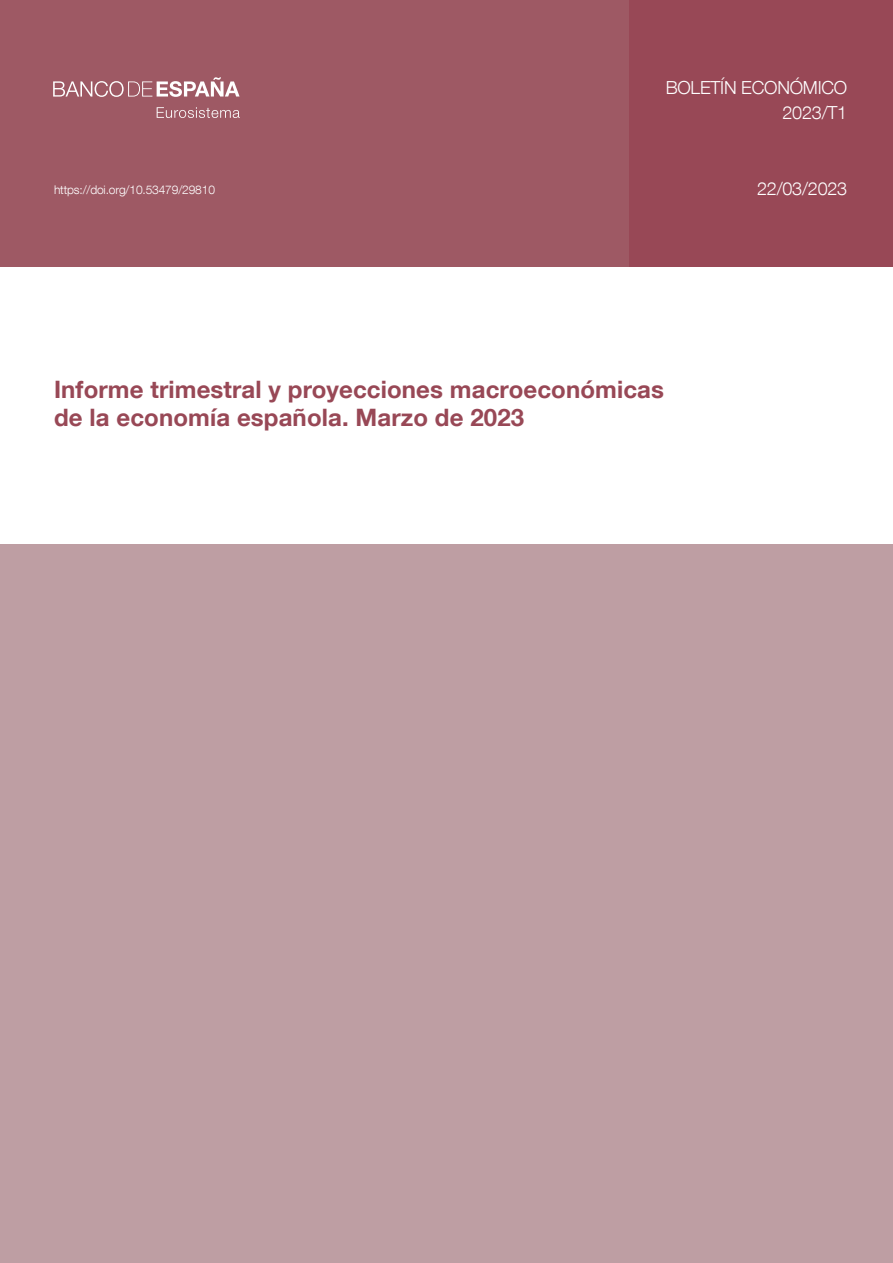
<style>
.page{position:relative;width:893px;height:1263px;background:#fff}
.page>*{position:absolute;margin:0;border:0;box-sizing:border-box;transform-origin:0 0}
.Título_portada{font:700 24px/28.5px "Bd E Neue Helvetica";letter-spacing:.005em;color:#984856}
.Boletin_ECO_Trimestr{font:300 18px "Bd E Neue Helvetica";letter-spacing:-.01em;color:#fff}
.Articulo_y_fecha{font:300 18px "Bd E Neue Helvetica";letter-spacing:-.01em;color:#fff}
.Numero_DOI{font:300 12px "Bd E Neue Helvetica";letter-spacing:-.01em;color:#fff}
</style>
<div class="page">
<div style="left:628px;top:0;width:265px;height:267px;background:#984856"></div>
<div style="left:0;top:0;width:628px;height:267px;background:#9e5964"></div>
<div style="left:0;top:544px;width:893px;height:719px;background:#be9ea3"></div>
<svg style="left:157px;top:107px;width:83px;height:11px"></svg>
<svg style="left:53px;top:77px;width:187px;height:20px"></svg>
<p class="Boletin_ECO_Trimestr" style="left:666px;top:76px;width:183px">BOLETÍN ECONÓMICO</p>
<p class="Boletin_ECO_Trimestr" style="left:782px;top:102px;width:66px">2023/T1</p>
<p class="Numero_DOI" style="left:54px;top:182px;width:162px">https://doi.org/10.53479/29810</p>
<p class="Articulo_y_fecha" style="left:757px;top:177px;width:92px">22/03/2023</p>
<h1 class="Título_portada" style="left:54px;top:374px;width:611px">Informe trimestral y proyecciones macroeconómicas de la economía española. Marzo de 2023</h1>
</div>
